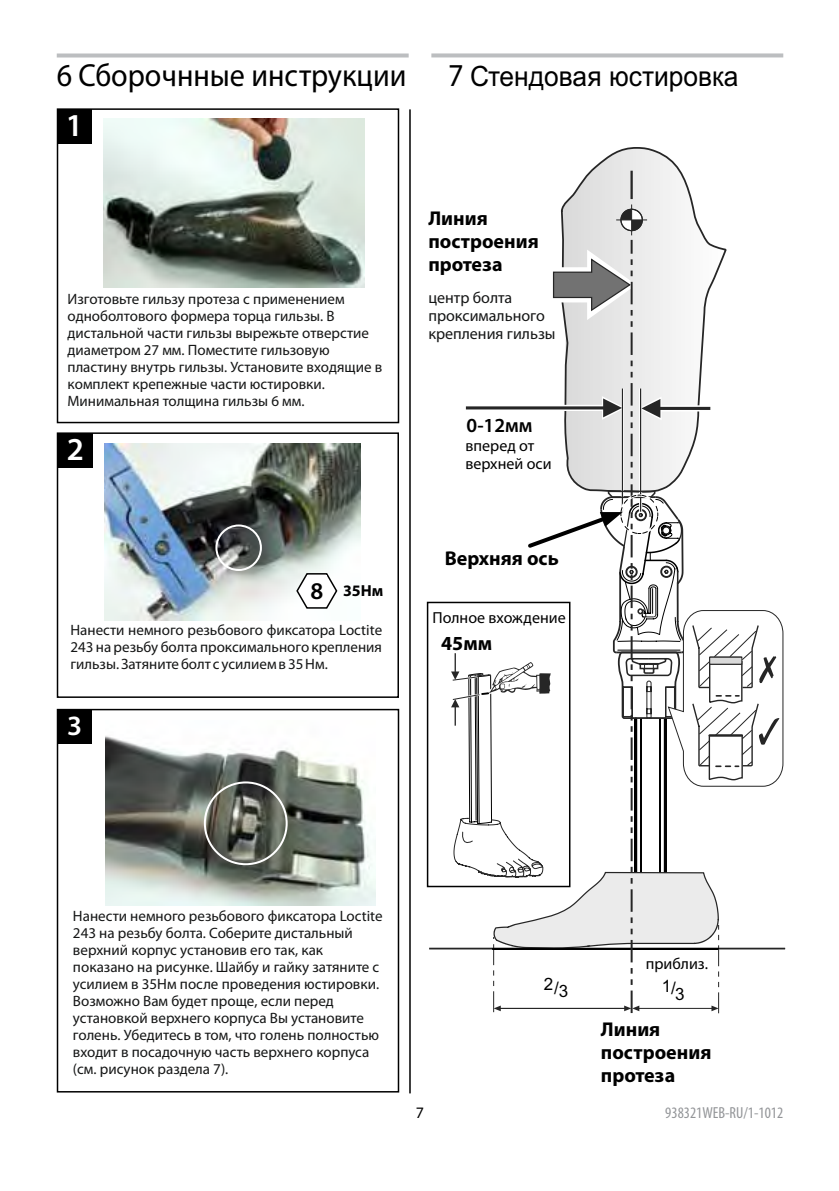
<style>
.page{position:relative;width:839px;height:1191px;background:#fff}
.page>*{position:absolute;margin:0;border:0;box-sizing:border-box;transform-origin:0 0}
.t1{font:32px "Myriad Pro";color:#000;scale:.94 1}
.t2{font:600 32px "Myriad Pro";color:#fff}
.t3{font:28px "Arial";color:#000;scale:.94 1}
.t4{font:600 28px "Myriad Pro";color:#fff}
.t5{font:600 24px "Myriad Pro";color:#000}
.t6{font:700 20px/23px "Myriad Pro";color:#000}
.t7{font:600 20px "Myriad Pro";color:#000}
.t8{font:17px "Arial";color:#000}
.t9{font:16px/18px "Myriad Pro";color:#000}
.t10{font:16px/18px "Myriad Pro";color:#151616}
.t11{font:condensed 16px "Myriad Pro";color:#939598}
.t12{font:700 16px "Myriad Pro";color:#000}
.t13{font:15px/17px "Myriad Pro";color:#151616}
.s1{font-family:"Myriad Pro";font-size:32px}
</style>
<div class="page">
<div style="left:57px;top:108px;width:342px;height:315px;border:2px solid #000"></div>
<div style="left:57px;top:109px;width:34px;height:34px;background:#000"></div>
<div style="left:57px;top:432px;width:342px;height:265px;border:2px solid #000"></div>
<div style="left:58px;top:433px;width:34px;height:34px;background:#000"></div>
<div style="left:57px;top:709px;width:34px;height:34px;background:#000"></div>
<div style="left:57px;top:708px;width:342px;height:384px;border:2px solid #000"></div>
<img style="left:104px;top:119px;width:260px;height:168px">
<img style="left:104px;top:443px;width:256px;height:177px">
<img style="left:105px;top:736px;width:270px;height:168px">
<div style="left:204px;top:781px;width:83px;height:84px;border:2px solid #fff;border-radius:50%"></div>
<div style="left:215px;top:524px;width:47px;height:47px;border:2px solid #fff;border-radius:50%"></div>
<hr style="left:429px;top:947px;width:355px;height:2px;background:#262626">
<svg style="left:561px;top:147px;width:146px;height:93px"></svg>
<svg style="left:631px;top:171px;width:1px;height:28px"></svg>
<div style="left:620px;top:208px;width:22px;height:23px;border:1px solid #262626;border-radius:50%"></div>
<hr style="left:615px;top:219px;width:31px;height:1px;background:#262626">
<hr style="left:630px;top:204px;width:1px;height:31px;background:#262626">
<svg style="left:620px;top:209px;width:22px;height:21px"></svg>
<svg style="left:431px;top:53px;width:351px;height:4px"></svg>
<svg style="left:57px;top:53px;width:351px;height:4px"></svg>
<svg style="left:295px;top:572px;width:43px;height:37px"></svg>
<div style="left:307px;top:575px;width:19px;height:30px;background:#fff"></div>
<hr style="left:409px;top:110px;width:1px;height:982px;background:#000">
<svg style="left:450px;top:240px;width:333px;height:772px"></svg>
<div style="left:426px;top:601px;width:144px;height:286px;border:2px solid #000"></div>
<h1 class="t1" style="left:57px;top:62px;width:373px">6 Сборочнные инструкции</h1>
<h1 class="t2" style="left:66px;top:112px;width:19px">1</h1>
<h2 class="t3" style="left:448px;top:66px;width:310px"><span class="s1">7</span> Стендовая юстировка</h2>
<p class="t13" style="left:67px;top:291px;width:316px">Изготовьте гильзу протеза с применением одноболтового формера торца гильзы. В дистальной части гильзы вырежьте отверстие диаметром 27 мм. Поместите гильзовую пластину внутрь гильзы. Установите входящие в комплект крепежные части юстировки.<br>Минимальная толщина гильзы 6 мм.</p>
<h1 class="t2" style="left:67px;top:436px;width:19px">2</h1>
<h3 class="t6" style="left:428px;top:209px;width:112px">Линия построения протеза</h3>
<p class="t10" style="left:428px;top:290px;width:129px">центр болта проксимального крепления гильзы</p>
<h3 class="t7" style="left:466px;top:416px;width:67px">0-12мм</h3>
<p class="t9" style="left:465px;top:437px;width:87px">вперед от верхней оси</p>
<h3 class="t5" style="left:310px;top:581px;width:14px">8</h3>
<p class="t12" style="left:343px;top:584px;width:42px">35Нм</p>
<p class="t13" style="left:70px;top:622px;width:313px;text-align:justify">Нанести немного резьбового фиксатора Loctite 243 на резьбу болта проксимального крепления гильзы. Затяните болт с усилием в 35 Нм.</p>
<h2 class="t4" style="left:67px;top:713px;width:17px">3</h2>
<h3 class="t6" style="left:444px;top:548px;width:115px">Верхняя ось</h3>
<p class="t9" style="left:432px;top:610px;width:135px">Полное вхождение</p>
<h3 class="t6" style="left:441px;top:633px;width:52px">45мм</h3>
<p class="t13" style="left:73px;top:908px;width:311px">Нанести немного резьбового фиксатора Loctite 243 на резьбу болта. Соберите дистальный верхний корпус установив его так, как показано на рисунке. Шайбу и гайку затяните с усилием в 35Нм после проведения юстировки.<br>Возможно Вам будет проще, если перед установкой верхнего корпуса Вы установите голень. Убедитесь в том, что голень полностью входит в посадочную часть верхнего корпуса (см. рисунок раздела 7).</p>
<p class="t9" style="left:415px;top:1104px;width:10px">7</p>
<p class="t9" style="left:645px;top:955px;width:64px">приблиз.</p>
<p class="t8" style="left:543px;top:981px;width:26px">2/3</p>
<p class="t8" style="left:661px;top:980px;width:16px">1/</p>
<p class="t8" style="left:674px;top:987px;width:11px">3</p>
<h3 class="t6" style="left:600px;top:1018px;width:112px">Линия построения протеза</h3>
<p class="t11" style="left:665px;top:1105px;width:119px">938321WEB-RU/1-1012</p>
</div>
